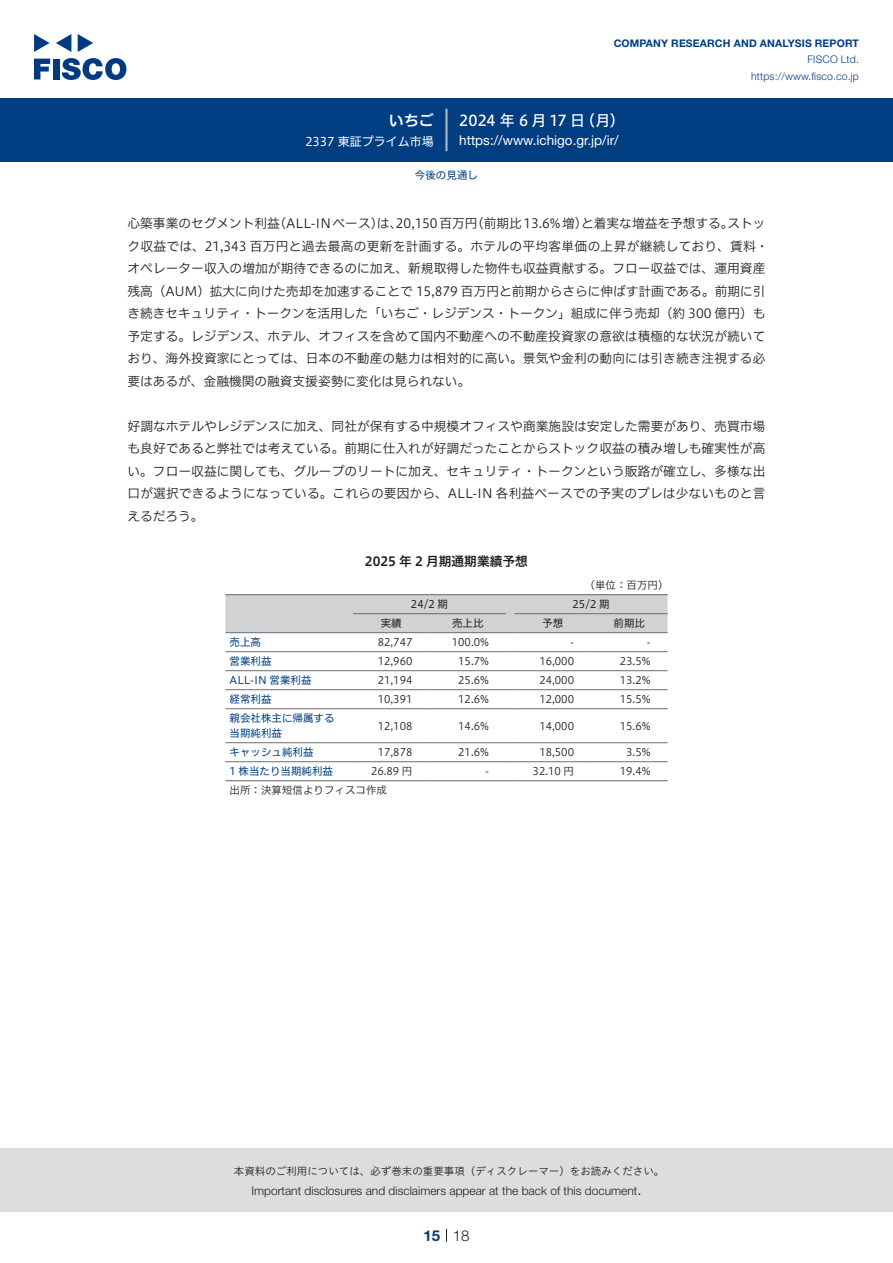
<style>
.page{position:relative;width:893px;height:1263px;background:#fff}
.page>*{position:absolute;margin:0;border:0;box-sizing:border-box;transform-origin:0 0}
.t1{font:15px "Hiragino UD Sans F Std N W5";color:#fff}
.t2{font:300 15px "Helvetica Neue LT Std";color:#231f20}
.t3{font:15px "Hiragino UD Sans F Std N W6";color:#fff}
.t4{font:700 15px "Helvetica Neue LT Std";color:#003d81}
.t5{font:13.5px "Helvetica Neue LT Std";color:#fff}
.本文{font:12.75px/22.5px "Hiragino UD Sans F Std N W3";color:#231f20}
.チャートタイトル{font:12.75px "Hiragino UD Sans F Std N W6";color:#231f20}
.t6{font:300 12px "Helvetica Neue LT Std";color:#231f20}
.t7{font:12px "Hiragino UD Sans F Std N W4";color:#fff}
.表数字{font:10.5px "Hiragino UD Sans F Std N W3";color:#231f20}
.表左{font:10.5px "Hiragino UD Sans F Std N W4";color:#003d81}
.t8{font:10.5px "Hiragino UD Sans Std W3";color:#231f20}
.t9{font:700 10.5px "Helvetica Neue LT Std";letter-spacing:.015em;color:#003d81}
.t10{font:300 10.5px/16.5px "Helvetica Neue LT Std";letter-spacing:.015em;color:#003d81;text-align:right}
.表上{font:10.5px "Hiragino UD Sans F Std N W4";color:#231f20}
.表組み基本スタイル{font:10.5px "Hiragino UD Sans F Std N W3";color:#231f20}
.表単位{font:10.5px "Hiragino UD Sans F Std N W3";color:#231f20}
.ヘッダー{font:10.5px "Hiragino UD Sans F Std N W4";color:#003d81}
</style>
<div class="page">
<div style="left:0;top:1148px;width:893px;height:64px;background:#ddd"></div>
<svg style="left:34px;top:59px;width:16px;height:20px"></svg>
<div style="left:53px;top:59px;width:6px;height:20px;background:#003a83"></div>
<svg style="left:62px;top:58px;width:64px;height:22px"></svg>
<svg style="left:34px;top:34px;width:16px;height:18px"></svg>
<svg style="left:78px;top:34px;width:15px;height:18px"></svg>
<svg style="left:56px;top:34px;width:15px;height:18px"></svg>
<div style="left:0;top:98px;width:893px;height:64px;background:#003d81"></div>
<hr style="left:445px;top:109px;width:3px;height:42px;background:#b5b5b6">
<svg style="left:446px;top:1229px;width:1px;height:13px"></svg>
<hr style="left:225px;top:651px;width:128px;height:1px;background:#6c6d70">
<hr style="left:353px;top:651px;width:76px;height:1px;background:#6c6d70">
<hr style="left:429px;top:651px;width:77px;height:1px;background:#6c6d70">
<hr style="left:514px;top:651px;width:77px;height:1px;background:#6c6d70">
<hr style="left:591px;top:651px;width:77px;height:1px;background:#6c6d70">
<hr style="left:225px;top:670px;width:128px;height:1px;background:#6c6d70">
<hr style="left:353px;top:670px;width:76px;height:1px;background:#6c6d70">
<hr style="left:429px;top:670px;width:77px;height:1px;background:#6c6d70">
<hr style="left:514px;top:670px;width:77px;height:1px;background:#6c6d70">
<hr style="left:591px;top:670px;width:77px;height:1px;background:#6c6d70">
<hr style="left:225px;top:689px;width:128px;height:1px;background:#6c6d70">
<hr style="left:353px;top:689px;width:76px;height:1px;background:#6c6d70">
<hr style="left:429px;top:689px;width:77px;height:1px;background:#6c6d70">
<hr style="left:514px;top:689px;width:77px;height:1px;background:#6c6d70">
<hr style="left:591px;top:689px;width:77px;height:1px;background:#6c6d70">
<hr style="left:225px;top:708px;width:128px;height:1px;background:#6c6d70">
<hr style="left:353px;top:708px;width:76px;height:1px;background:#6c6d70">
<hr style="left:429px;top:708px;width:77px;height:1px;background:#6c6d70">
<hr style="left:514px;top:708px;width:77px;height:1px;background:#6c6d70">
<hr style="left:591px;top:708px;width:77px;height:1px;background:#6c6d70">
<hr style="left:225px;top:742px;width:128px;height:1px;background:#6c6d70">
<hr style="left:353px;top:742px;width:76px;height:1px;background:#6c6d70">
<hr style="left:429px;top:742px;width:77px;height:1px;background:#6c6d70">
<hr style="left:514px;top:742px;width:77px;height:1px;background:#6c6d70">
<hr style="left:591px;top:742px;width:77px;height:1px;background:#6c6d70">
<hr style="left:225px;top:761px;width:128px;height:1px;background:#6c6d70">
<hr style="left:353px;top:761px;width:76px;height:1px;background:#6c6d70">
<hr style="left:429px;top:761px;width:77px;height:1px;background:#6c6d70">
<hr style="left:514px;top:761px;width:77px;height:1px;background:#6c6d70">
<hr style="left:591px;top:761px;width:77px;height:1px;background:#6c6d70">
<svg style="left:225px;top:594px;width:443px;height:39px;background:#cbccce"></svg>
<hr style="left:514px;top:594px;width:77px;height:1px;background:#6c6d70">
<hr style="left:591px;top:594px;width:77px;height:1px;background:#6c6d70">
<hr style="left:225px;top:780px;width:128px;height:1px;background:#6c6d70">
<hr style="left:353px;top:780px;width:76px;height:1px;background:#6c6d70">
<hr style="left:429px;top:780px;width:77px;height:1px;background:#6c6d70">
<hr style="left:514px;top:780px;width:77px;height:1px;background:#6c6d70">
<hr style="left:591px;top:780px;width:77px;height:1px;background:#6c6d70">
<p class="t3" style="left:389px;top:109px;width:46px">いちご</p>
<p class="t7" style="left:305px;top:132px;width:130px">2337 東証プライム市場</p>
<p class="t9" style="left:614px;top:37px;width:247px">COMPANY RESEARCH AND ANALYSIS REPORT</p>
<p class="t10" style="left:751px;top:51px;width:109px">FISCO Ltd. https://www.fisco.co j p.</p>
<p class="t1" style="left:580px;top:109px;width:46px">（月(</p>
<p class="t1" style="left:459px;top:109px;width:127px">2024 年 6 月 17 日</p>
<p class="t5" style="left:459px;top:132px;width:161px">https://www.ichigo. g r j p. /i r/</p>
<p class="ヘッダー" style="left:415px;top:167px;width:64px">今後の見通し</p>
<p class="本文" style="left:128px;top:211px;width:643px">心築事業のセグメント利益<br>ク収益では、21,343 百万円と過去最高の更新を計画する。ホテルの平均客単価の上昇が継続しており、賃料・オペレーター収入の増加が期待できるのに加え、新規取得した物件も収益貢献する。フロー収益では、運用資産残高（AUM）拡大に向けた売却を加速することで 15,879 百万円と前期からさらに伸ばす計画である。前期に引き続きセキュリティ・トークンを活用した「いちご・レジデンス・トークン」組成に伴う売却（約 300 億円）も予定する。レジデンス、ホテル、オフィスを含めて国内不動産への不動産投資家の意欲は積極的な状況が続いており、海外投資家にとっては、日本の不動産の魅力は相対的に高い。景気や金利の動向には引き続き注視する必要はあるが、金融機関の融資支援姿勢に変化は見られない。</p>
<p class="本文" style="left:128px;top:414px;width:639px;text-align:justify">好調なホテルやレジデンスに加え、同社が保有する中規模オフィスや商業施設は安定した需要があり、売買市場も良好であると弊社では考えている。前期に仕入れが好調だったことからストック収益の積み増しも確実性が高い。フロー収益に関しても、グループのリートに加え、セキュリティ・トークンという販路が確立し、多様な出口が選択できるようになっている。これらの要因から、ALL-IN 各利益ベースでの予実のブレは少ないものと言えるだろう。</p>
<p class="チャートタイトル" style="left:365px;top:551px;width:165px">2025 年 2 月期通期業績予想</p>
<p class="表単位" style="left:585px;top:577px;width:85px">（単位：百万円(</p>
<p class="表上" style="left:573px;top:596px;width:39px">25/2 期</p>
<p class="本文" style="left:471px;top:211px;width:118px">（前期比13.6%増）</p>
<p class="本文" style="left:581px;top:211px;width:154px">と着実な増益を予想する。</p>
<p class="本文" style="left:273px;top:211px;width:131px">（ALL-INベースは）、</p>
<p class="本文" style="left:396px;top:211px;width:83px">20,150百万円</p>
<p class="本文" style="left:727px;top:211px;width:39px">ストッ</p>
<p class="表上" style="left:411px;top:596px;width:39px">24/2 期</p>
<p class="表上" style="left:381px;top:615px;width:23px">実績</p>
<p class="表上" style="left:452px;top:615px;width:33px">売上比</p>
<p class="表上" style="left:542px;top:615px;width:22px">予想</p>
<p class="表上" style="left:614px;top:615px;width:33px">前期比</p>
<p class="表左" style="left:230px;top:634px;width:33px">売上高</p>
<p class="表数字" style="left:378px;top:634px;width:36px">82,747</p>
<p class="表数字" style="left:452px;top:634px;width:39px">100.0%</p>
<p class="表数字" style="left:570px;top:634px;width:5px">-</p>
<p class="表数字" style="left:647px;top:634px;width:5px">-</p>
<p class="表左" style="left:230px;top:653px;width:43px">営業利益</p>
<p class="表数字" style="left:378px;top:653px;width:36px">12,960</p>
<p class="表数字" style="left:458px;top:653px;width:32px">15.7%</p>
<p class="表数字" style="left:539px;top:653px;width:36px">16,000</p>
<p class="表数字" style="left:620px;top:653px;width:32px">23.5%</p>
<p class="表左" style="left:230px;top:672px;width:83px">ALL-IN 営業利益</p>
<p class="表数字" style="left:378px;top:672px;width:36px">21,194</p>
<p class="表数字" style="left:458px;top:672px;width:32px">25.6%</p>
<p class="表数字" style="left:539px;top:672px;width:36px">24,000</p>
<p class="表数字" style="left:620px;top:672px;width:32px">13.2%</p>
<p class="表左" style="left:230px;top:691px;width:43px">経常利益</p>
<p class="表左" style="left:230px;top:710px;width:106px">親会社株主に帰属する</p>
<p class="表左" style="left:230px;top:725px;width:54px">当期純利益</p>
<p class="表数字" style="left:378px;top:691px;width:36px">10,391</p>
<p class="表数字" style="left:378px;top:718px;width:36px">12,108</p>
<p class="表数字" style="left:458px;top:691px;width:32px">12.6%</p>
<p class="表数字" style="left:458px;top:718px;width:32px">14.6%</p>
<p class="表数字" style="left:539px;top:691px;width:36px">12,000</p>
<p class="表数字" style="left:539px;top:718px;width:36px">14,000</p>
<p class="表数字" style="left:620px;top:691px;width:32px">15.5%</p>
<p class="表数字" style="left:620px;top:718px;width:32px">15.6%</p>
<p class="表左" style="left:230px;top:744px;width:85px">キャッシュ純利益</p>
<p class="表数字" style="left:378px;top:744px;width:36px">17,878</p>
<p class="表数字" style="left:458px;top:744px;width:32px">21.6%</p>
<p class="表数字" style="left:539px;top:744px;width:36px">18,500</p>
<p class="表数字" style="left:626px;top:744px;width:26px">3.5%</p>
<p class="表左" style="left:230px;top:763px;width:105px">1 株当たり当期純利益</p>
<p class="表組み基本スタイル" style="left:230px;top:782px;width:159px">出所：決算短信よりフィスコ作成</p>
<p class="表数字" style="left:371px;top:763px;width:43px">26.89 円</p>
<p class="表数字" style="left:485px;top:763px;width:5px">-</p>
<p class="表数字" style="left:533px;top:763px;width:43px">32.10 円</p>
<p class="表数字" style="left:620px;top:763px;width:32px">19.4%</p>
<p class="t8" style="left:234px;top:1163px;width:432px">本資料のご利用については、必ず巻末の重要事項（ディスクレーマー）をお読みください。</p>
<p class="t2" style="left:637px;top:1180px;width:6px">.</p>
<p class="t6" style="left:251px;top:1183px;width:387px">Important disclosures and disclaimers appear at the back of this document</p>
<p class="t4" style="left:423px;top:1226px;width:18px">15</p>
<p class="t2" style="left:453px;top:1226px;width:18px">18</p>
</div>
